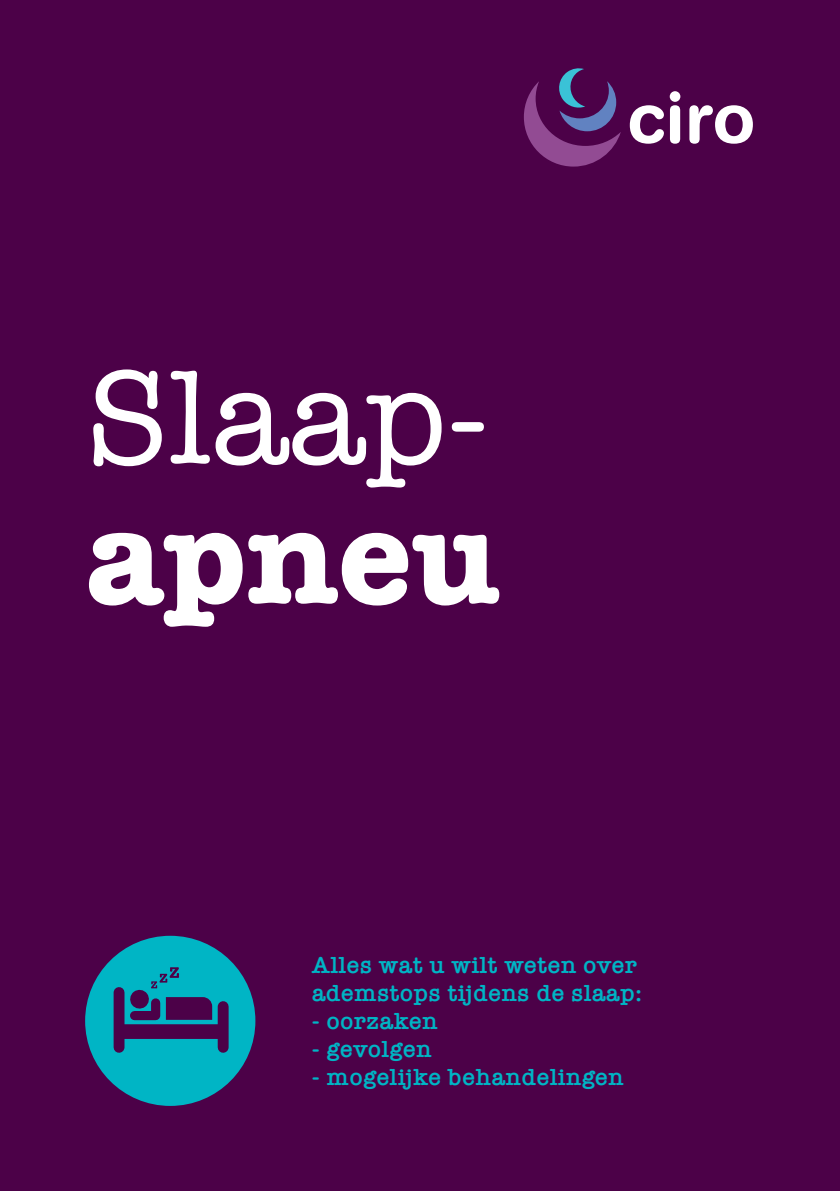
<style>
.page{position:relative;width:840px;height:1191px;background:#fff}
.page>*{position:absolute;margin:0;border:0;box-sizing:border-box;transform-origin:0 0}
.t1{font:136px "American Typewriter";color:#fff}
.t2{font:700 136px "American Typewriter";color:#fff}
.t3{font:600 24px/28px "American Typewriter";letter-spacing:.025em;color:#00b5c5}
</style>
<div class="page">
<div style="left:0;top:0;width:839px;height:1191px;background:#4c0148"></div>
<div style="left:85px;top:935px;width:170px;height:171px;background:#00b5c5;border-radius:50%"></div>
<div style="left:119px;top:1024px;width:104px;height:15px;background:#4c0148"></div>
<div style="left:113px;top:992px;width:11px;height:55px;background:#4c0148"></div>
<div style="left:217px;top:1006px;width:11px;height:41px;background:#4c0148"></div>
<svg style="left:130px;top:967px;width:82px;height:54px"></svg>
<svg style="left:524px;top:68px;width:96px;height:99px"></svg>
<svg style="left:629px;top:105px;width:34px;height:39px"></svg>
<svg style="left:669px;top:91px;width:11px;height:53px"></svg>
<svg style="left:689px;top:105px;width:63px;height:39px"></svg>
<h1 class="t1" style="left:85px;top:314px;width:405px">Slaap-</h1>
<h1 class="t2" style="left:85px;top:440px;width:415px">apneu</h1>
<p class="t3" style="left:312px;top:950px;width:331px">Alles wat u wilt weten over ademstops tijdens de slaap:</p>
<p class="t3" style="left:312px;top:1006px;width:127px">- oorzaken</p>
<p class="t3" style="left:312px;top:1034px;width:121px">- gevolgen</p>
<p class="t3" style="left:312px;top:1062px;width:313px">- mogelijke behandelingen</p>
</div>
